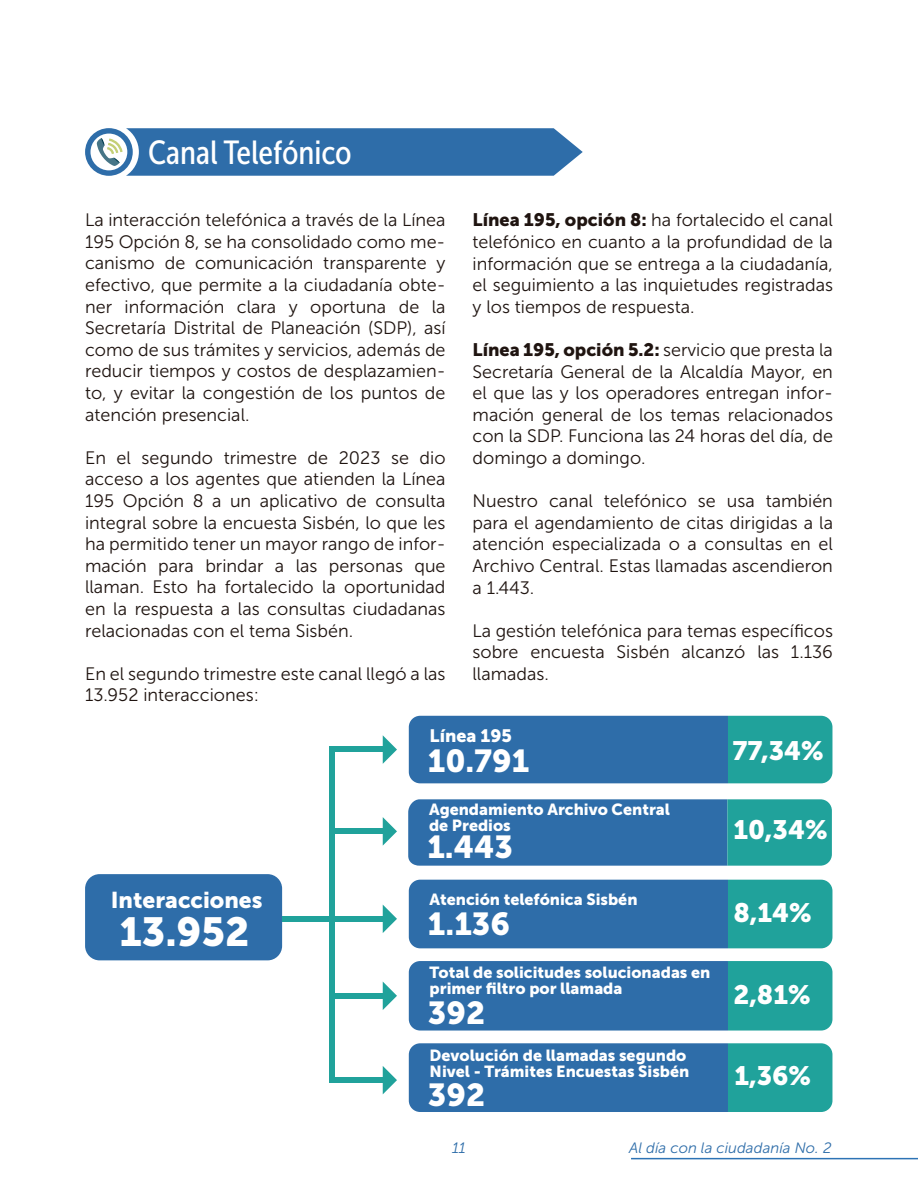
<style>
.page{position:relative;width:918px;height:1188px;background:#fff}
.page>*{position:absolute;margin:0;border:0;box-sizing:border-box;transform-origin:0 0}
.t1{font:40.35px "Museo Sans 900";color:#fff}
.t2{font:33.3px "Museo Sans Condensed 500";color:#fff}
.t3{font:31.65px "Museo Sans 900";color:#fff}
.t4{font:26.55px "Museo Sans 900";color:#fff}
.t5{font:22.8px "Museo Sans 900";color:#fff}
.t6{font:18px/21.6px "Museo Sans 300";color:#1f1410;text-align:justify}
.t7{font:18px "Museo Sans 900";color:#1f1410}
.t8{font:17.85px "Museo Sans 900";color:#fff}
.t9{font:16.05px/16px "Museo Sans 900";color:#fff}
.t10{font:italic 15px "Museo Sans 300";color:#2e6da9}
.s1{font-family:"Museo Sans 900"}
.s2{font-family:"Museo Sans 300"}
</style>
<div class="page">
<svg style="left:85px;top:128px;width:48px;height:48px"></svg>
<div style="left:91px;top:134px;width:36px;height:36px;background:#fff;border-radius:50%"></div>
<svg style="left:97px;top:128px;width:486px;height:48px;background:#4079af"></svg>
<svg style="left:409px;top:716px;width:423px;height:67px;background:#2b7aa5"></svg>
<svg style="left:409px;top:880px;width:423px;height:68px;background:#2b7aa5"></svg>
<svg style="left:408px;top:799px;width:424px;height:67px;background:#2d7ca6"></svg>
<svg style="left:409px;top:961px;width:423px;height:70px;background:#2c7ba6"></svg>
<svg style="left:409px;top:1043px;width:423px;height:69px;background:#2c7ba6"></svg>
<div style="left:85px;top:874px;width:197px;height:86px;background:#2e6da9;border-radius:14px"></div>
<div style="left:330px;top:746px;width:5px;height:337px;background:#20a29b"></div>
<div style="left:335px;top:746px;width:48px;height:5px;background:#20a29b"></div>
<div style="left:335px;top:829px;width:48px;height:5px;background:#20a29b"></div>
<div style="left:335px;top:916px;width:48px;height:6px;background:#20a29b"></div>
<div style="left:335px;top:1077px;width:48px;height:6px;background:#20a29b"></div>
<svg style="left:383px;top:735px;width:14px;height:29px"></svg>
<svg style="left:383px;top:817px;width:14px;height:29px"></svg>
<svg style="left:383px;top:905px;width:14px;height:28px"></svg>
<svg style="left:383px;top:1066px;width:14px;height:28px"></svg>
<div style="left:282px;top:916px;width:48px;height:6px;background:#20a29b"></div>
<div style="left:335px;top:993px;width:48px;height:5px;background:#20a29b"></div>
<svg style="left:383px;top:982px;width:14px;height:28px"></svg>
<hr style="left:631px;top:1158px;width:287px;height:1px;background:#2d73b5">
<h2 class="t2" style="left:148px;top:134px;width:205px">Canal Telefónico</h2>
<p class="t6" style="left:85px;top:209px;width:362px">La interacción telefónica a través de la Línea 195 Opción 8, se ha consolidado como me&shy;canismo de comunicación transparente y efectivo, que permite a la ciudadanía obte&shy;ner información clara y oportuna de la Secretaría Distrital de Planeación (SDP), así como de sus trámites y servicios, además de reducir tiempos y costos de desplazamien&shy;to, y evitar la congestión de los puntos de atención presencial.</p>
<p class="t6" style="left:85px;top:447px;width:362px">En el segundo trimestre de 2023 se dio acceso a los agentes que atienden la Línea 195 Opción 8 a un aplicativo de consulta integral sobre la encuesta Sisbén, lo que les ha permitido tener un mayor rango de infor&shy;mación para brindar a las personas que llaman. Esto ha fortalecido la oportunidad en la respuesta a las consultas ciudadanas relacionadas con el tema Sisbén.</p>
<p class="t6" style="left:85px;top:663px;width:362px">En el segundo trimestre este canal llegó a las<br>13.952 interacciones:</p>
<p class="t6" style="left:473px;top:210px;width:362px"><span class="s1">Línea 195, opción 8:</span> ha fortalecido el canal telefónico en cuanto a la profundidad de la información que se entrega a la ciudadanía, el seguimiento a las inquietudes registradas y los tiempos de respuesta.</p>
<p class="t7" style="left:473px;top:340px;width:362px">Línea 195, opción 5.2: <span class="s2">servicio que presta la</span></p>
<p class="t6" style="left:473px;top:361px;width:362px">Secretaría General de la Alcaldía Mayor, en el que las y los operadores entregan infor&shy;mación general de los temas relacionados con la SDP. Funciona las 24 horas del día, de domingo a domingo.</p>
<p class="t6" style="left:473px;top:490px;width:362px">Nuestro canal telefónico se usa también para el agendamiento de citas dirigidas a la atención especializada o a consultas en el Archivo Central. Estas llamadas ascendieron a 1.443.</p>
<p class="t6" style="left:473px;top:620px;width:362px">La gestión telefónica para temas específicos sobre encuesta Sisbén alcanzó las 1.136 llamadas.</p>
<p class="t5" style="left:111px;top:887px;width:153px">Interacciones</p>
<h1 class="t1" style="left:119px;top:909px;width:131px">13.952</h1>
<p class="t8" style="left:430px;top:726px;width:84px">Línea 195</p>
<h3 class="t3" style="left:428px;top:743px;width:103px">10.791</h3>
<p class="t9" style="left:429px;top:801px;width:242px">Agendamiento Archivo Central de Predios</p>
<h3 class="t3" style="left:427px;top:829px;width:87px">1.443</h3>
<p class="t9" style="left:430px;top:891px;width:209px">Atención telefónica Sisbén</p>
<h3 class="t3" style="left:428px;top:906px;width:84px">1.136</h3>
<p class="t9" style="left:430px;top:965px;width:282px">Total de solicitudes solucionadas en primer filtro por llamada</p>
<h3 class="t3" style="left:428px;top:995px;width:59px">392</h3>
<p class="t9" style="left:430px;top:1047px;width:261px">Devolución de llamadas segundo<br>Nivel - Trámites Encuestas Sisbén</p>
<h3 class="t3" style="left:428px;top:1077px;width:59px">392</h3>
<h3 class="t4" style="left:733px;top:735px;width:93px">77,34%</h3>
<h3 class="t4" style="left:733px;top:815px;width:96px">10,34%</h3>
<h3 class="t4" style="left:733px;top:898px;width:80px">8,14%</h3>
<h3 class="t4" style="left:733px;top:980px;width:79px">2,81%</h3>
<h3 class="t4" style="left:734px;top:1061px;width:78px">1,36%</h3>
<p class="t10" style="left:452px;top:1139px;width:15px">11</p>
<p class="t10" style="left:629px;top:1139px;width:204px">Al día con la ciudadanía No. 2</p>
</div>
